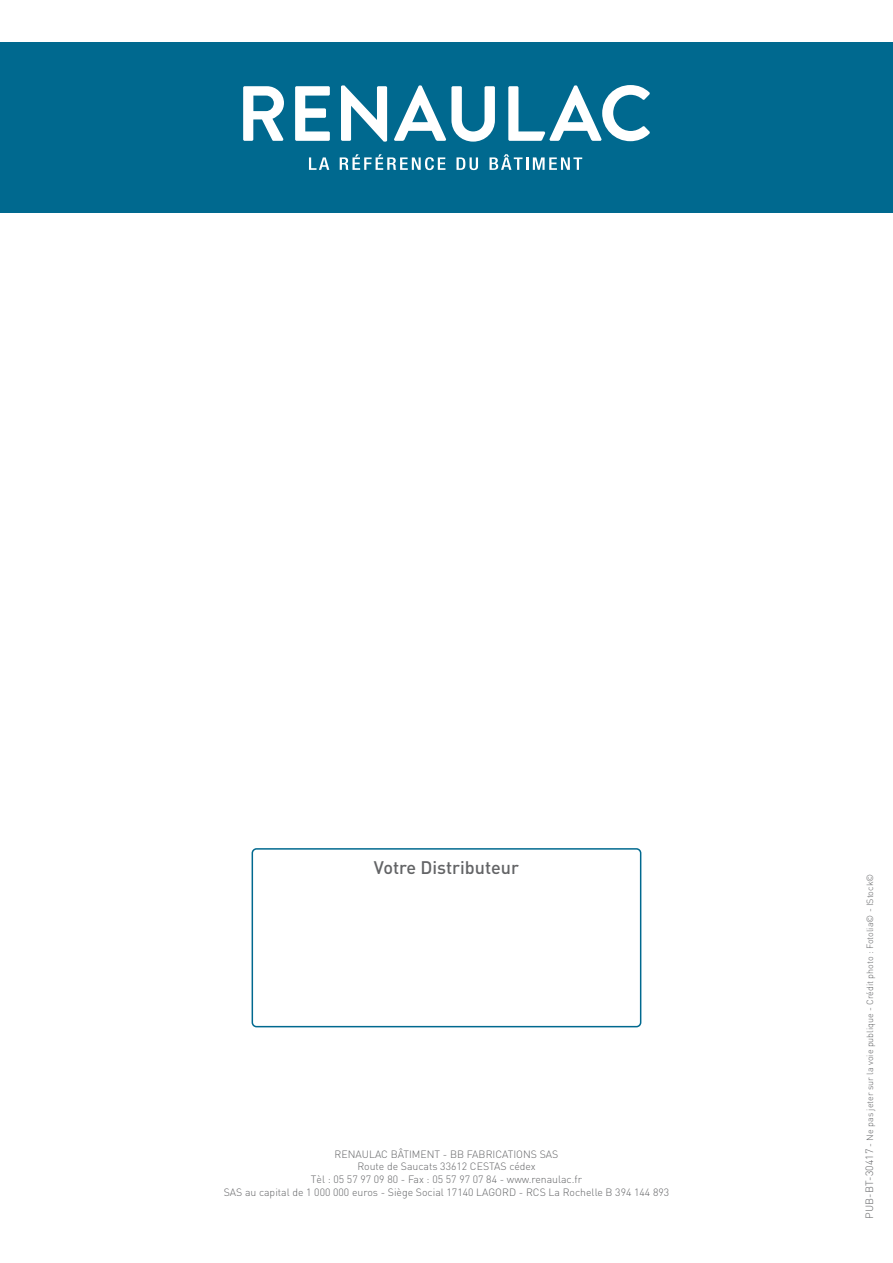
<style>
.page{position:relative;width:893px;height:1263px;background:#fff}
.page>*{position:absolute;margin:0;border:0;box-sizing:border-box;transform-origin:0 0}
.t1{font:500 18px "DIN";color:#636466}
.t2{font:300 10.5px/12.6px "DIN";color:#636466;text-align:center}
.t3{font:300 9px "DIN";color:#636466}
.s1{font-size:10.5px}
</style>
<div class="page">
<div style="left:0;top:43px;width:893px;height:170px;background:#00698f"></div>
<div style="left:252px;top:848px;width:389px;height:179px;border:2px solid #00698f;border-radius:4px"></div>
<svg style="left:243px;top:86px;width:41px;height:55px"></svg>
<svg style="left:295px;top:86px;width:35px;height:55px"></svg>
<svg style="left:341px;top:85px;width:46px;height:57px"></svg>
<svg style="left:394px;top:85px;width:101px;height:57px"></svg>
<svg style="left:508px;top:85px;width:142px;height:56px"></svg>
<svg style="left:309px;top:157px;width:20px;height:13px"></svg>
<svg style="left:340px;top:154px;width:105px;height:16px"></svg>
<svg style="left:456px;top:157px;width:22px;height:13px"></svg>
<svg style="left:490px;top:154px;width:92px;height:16px"></svg>
<h1 class="t1" style="left:374px;top:856px;width:147px">Votre Distributeur</h1>
<p class="t2" style="left:335px;top:1147px;width:8px">rena</p>
<p class="t2" style="left:362px;top:1147px;width:14px">ulac</p>
<p class="t2" style="left:391px;top:1147px;width:20px">bâtiment</p>
<p class="t2" style="left:443px;top:1147px;width:31px">- bb fabrications</p>
<p class="t2" style="left:540px;top:1147px;width:7px">sas</p>
<p class="t2" style="left:224px;top:1160px;width:447px">Route de Saucats 33612 CESTAS cédex<br>Tèl : 05 57 97 09 80 - Fax : 05 57 97 07 84 - www.renaulac.fr<br>SAS au capital de 1 000 000 euros - Siège Social 17140 LAGORD - RCS La Rochelle B 394 144 893</p>
<p class="t3" style="left:864px;top:1218px;width:346px;rotate:-90deg"><span class="s1">pub-bt-30417</span> - Ne pas jeter sur la voie publique - Crédit photo : Fotolia© - IStock©</p>
</div>
